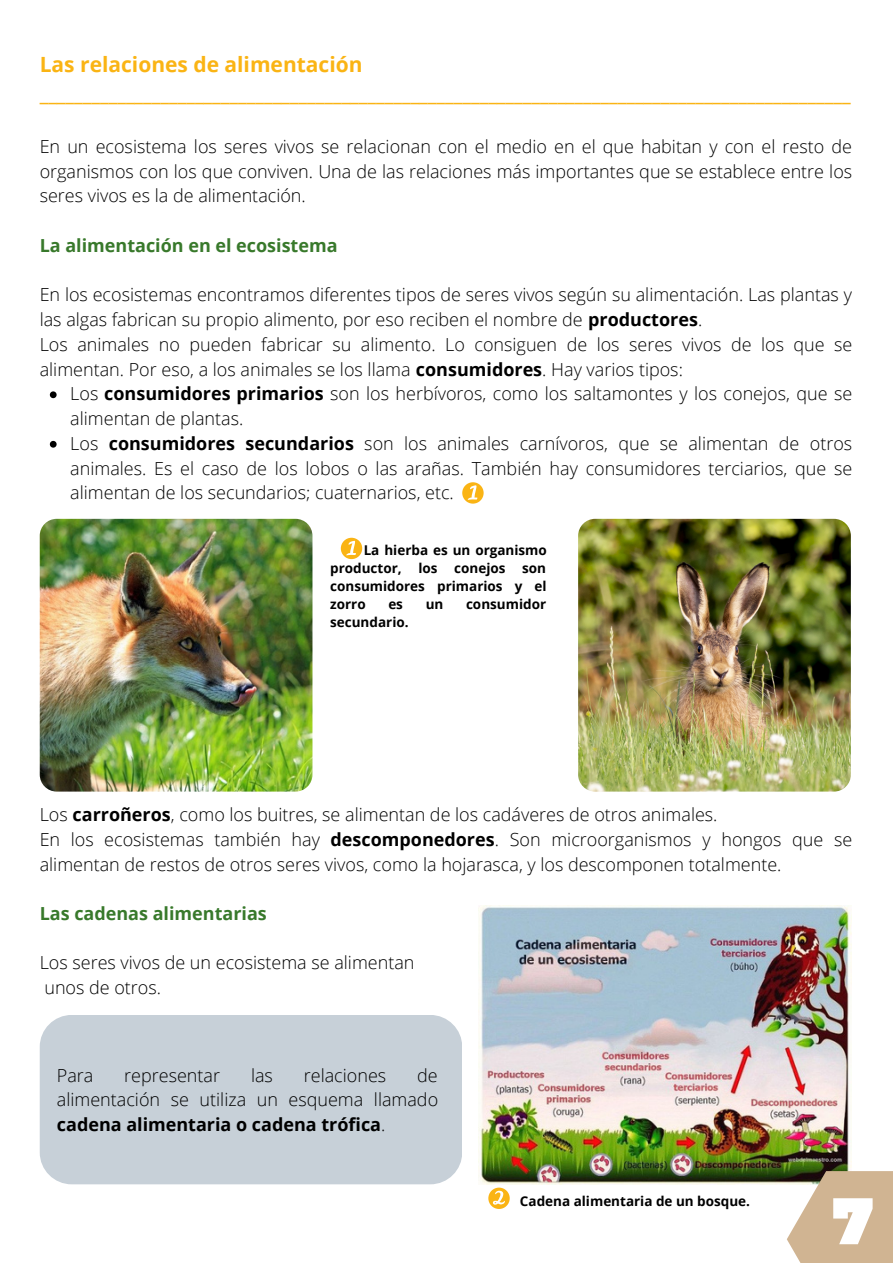
<style>
.page{position:relative;width:893px;height:1264px;background:#fff}
.page>*{position:absolute;margin:0;border:0;box-sizing:border-box;transform-origin:0 0}
.t1{font:700 21px "Open Sans";color:#fab414}
.t2{font:300 18px/24.8px "Open Sans";color:#000}
.t3{font:700 18px "Open Sans";color:#38792b}
.t4{font:700 13.5px/18px "Open Sans";color:#000;text-align:justify}
.s1{font-weight:700}
</style>
<div class="page">
<svg style="left:50px;top:391px;width:7px;height:7px"></svg>
<svg style="left:50px;top:441px;width:7px;height:6px"></svg>
<div style="left:40px;top:1014px;width:422px;height:170px;background:#c7d0d8;border-radius:32px"></div>
<img style="left:40px;top:519px;width:272px;height:272px;border-radius:17px">
<img style="left:578px;top:519px;width:272px;height:272px;border-radius:17px">
<svg style="left:341px;top:537px;width:21px;height:22px"></svg>
<img style="left:479px;top:905px;width:372px;height:279px">
<svg style="left:462px;top:482px;width:21px;height:21px"></svg>
<svg style="left:488px;top:1187px;width:21px;height:21px"></svg>
<svg style="left:786px;top:1171px;width:106px;height:91px;background:#cdb79a"></svg>
<svg style="left:833px;top:1198px;width:39px;height:46px"></svg>
<p class="t1" style="left:40px;top:50px;width:324px">Las relaciones de alimentación</p>
<p class="t1" style="left:40px;top:79px;width:812px">______________________________________________________________________________________________</p>
<p class="t2" style="left:40px;top:134px;width:813px;text-align:justify">En un ecosistema los seres vivos se relacionan con el medio en el que habitan y con el resto de organismos con los que conviven. Una de las relaciones más importantes que se establece entre los seres vivos es la de alimentación.</p>
<p class="t3" style="left:40px;top:233px;width:299px">La alimentación en el ecosistema</p>
<p class="t2" style="left:40px;top:282px;width:813px">En los ecosistemas encontramos diferentes tipos de seres vivos según su alimentación. Las plantas y las algas fabrican su propio alimento, por eso reciben el nombre de <span class="s1">productores</span>.</p>
<p class="t2" style="left:40px;top:331px;width:814px">Los animales no pueden fabricar su alimento. Lo consiguen de los seres vivos de los que se alimentan. Por eso, a los animales se los llama <span class="s1">consumidores</span>. Hay varios tipos:</p>
<p class="t2" style="left:70px;top:381px;width:783px">Los <span class="s1">consumidores primarios</span> son los herbívoros, como los saltamontes y los conejos, que se alimentan de plantas.</p>
<p class="t2" style="left:70px;top:430px;width:783px;text-align:justify">Los <span class="s1">consumidores secundarios</span> son los animales carnívoros, que se alimentan de otros animales. Es el caso de los lobos o las arañas. También hay consumidores terciarios, que se alimentan de los secundarios; cuaternarios, etc.</p>
<p class="t4" style="left:330px;top:540px;width:218px;text-indent:34px">La hierba es un organismo productor, los conejos son consumidores primarios y el zorro</p>
<p class="t4" style="left:388px;top:594px;width:16px">es</p>
<p class="t4" style="left:425px;top:594px;width:19px">un</p>
<p class="t4" style="left:466px;top:594px;width:82px">consumidor</p>
<p class="t4" style="left:330px;top:612px;width:80px">secundario.</p>
<p class="t2" style="left:40px;top:801px;width:679px">Los <span class="s1">carroñeros</span>, como los buitres, se alimentan de los cadáveres de otros animales.</p>
<p class="t2" style="left:40px;top:826px;width:814px">En los ecosistemas también hay <span class="s1">descomponedores</span>. Son microorganismos y hongos que se alimentan de restos de otros seres vivos, como la hojarasca, y los descomponen totalmente.</p>
<p class="t3" style="left:40px;top:900px;width:228px">Las cadenas alimentarias</p>
<p class="t2" style="left:40px;top:950px;width:376px">Los seres vivos de un ecosistema se alimentan</p>
<p class="t2" style="left:44px;top:974px;width:118px">unos de otros.</p>
<p class="t2" style="left:57px;top:1062px;width:383px;text-align:justify;text-indent:360px">de alimentación se utiliza un esquema llamado <span class="s1">cadena alimentaria o cadena trófica</span>.</p>
<p class="t2" style="left:57px;top:1062px;width:38px">Para</p>
<p class="t2" style="left:124px;top:1062px;width:97px">representar</p>
<p class="t2" style="left:251px;top:1062px;width:23px">las</p>
<p class="t2" style="left:304px;top:1062px;width:84px">relaciones</p>
<p class="t4" style="left:520px;top:1191px;width:231px">Cadena alimentaria de un bosque.</p>
</div>
